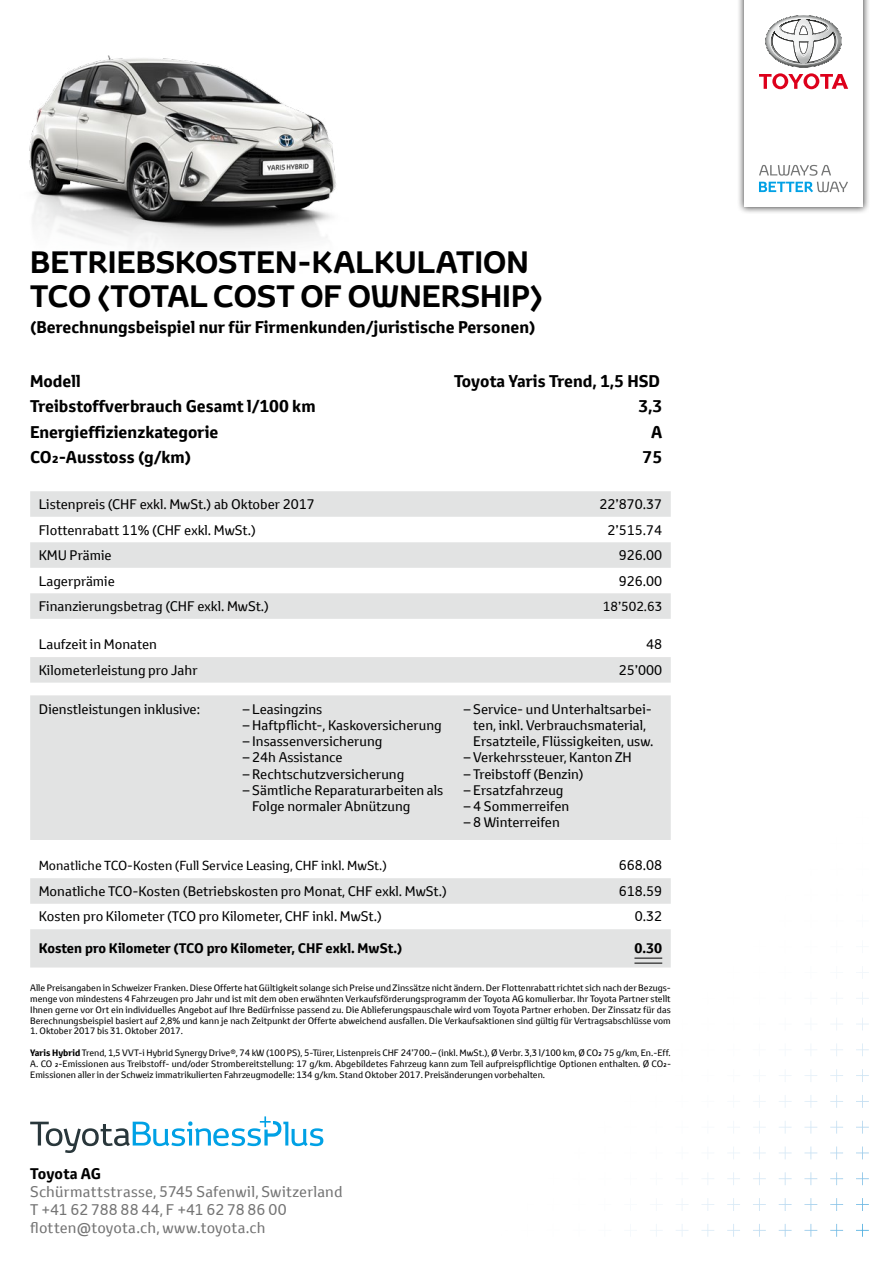
<style>
.page{position:relative;width:893px;height:1263px;background:#fff}
.page>*{position:absolute;margin:0;border:0;box-sizing:border-box;transform-origin:0 0}
.t1{font:700 30px/34.5px "Toyota Display";color:#000}
.t2{font:700 16.5px "Toyota Text";color:#000}
.t3{font:15px/18px "Toyota Text";letter-spacing:.01em;color:#747474}
.t4{font:700 15px "Toyota Text";letter-spacing:.005em;color:#000}
.t5{font:13.5px/16.2px "Toyota Text";color:#000}
.t6{font:700 13.5px "Toyota Text";color:#000}
.t7{font:12.75px "Toyota Text";color:#000}
.t8{font:9px/10.8px "Toyota Text";color:#000;text-align:justify}
.s1{font-weight:700}
</style>
<div class="page">
<div style="left:736px;top:0;width:134px;height:214px;background:#000;opacity:.75"></div>
<div style="left:744px;top:0;width:119px;height:207px;background:#fff"></div>
<svg style="left:759px;top:15px;width:89px;height:74px"></svg>
<svg style="left:759px;top:165px;width:89px;height:27px"></svg>
<svg style="left:30px;top:1116px;width:293px;height:37px"></svg>
<img style="left:29px;top:55px;width:307px;height:190px">
<svg style="left:30px;top:491px;width:641px;height:476px;fill:#e2e3e3"></svg>
<svg style="left:634px;top:958px;width:28px;height:6px"></svg>
<h1 class="t1" style="left:30px;top:244px;width:514px">BETRIEBSKOSTEN-KALKULATION<br>TCO (TOTAL COST OF OWNERSHIP)</h1>
<h2 class="t2" style="left:30px;top:316px;width:507px">(Berechnungsbeispiel nur für Firmenkunden/juristische Personen)</h2>
<h2 class="t2" style="left:30px;top:370px;width:52px">Modell</h2>
<h2 class="t2" style="left:454px;top:370px;width:208px">Toyota Yaris Trend, 1,5 HSD</h2>
<h2 class="t2" style="left:30px;top:395px;width:287px">Treibstoffverbrauch Gesamt l/100 km</h2>
<h2 class="t2" style="left:638px;top:395px;width:25px">3,3</h2>
<h2 class="t2" style="left:30px;top:421px;width:190px">Energieffizienzkategorie</h2>
<h2 class="t2" style="left:651px;top:421px;width:13px">A</h2>
<h2 class="t2" style="left:30px;top:446px;width:162px">CO₂-Ausstoss (g/km)</h2>
<h2 class="t2" style="left:643px;top:446px;width:21px">75</h2>
<h3 class="t5" style="left:39px;top:496px;width:278px">Listenpreis (CHF exkl. MwSt.) ab Oktober 2017</h3>
<h3 class="t5" style="left:599px;top:496px;width:64px">22’870.37</h3>
<h3 class="t5" style="left:39px;top:521px;width:219px">Flottenrabatt 11% (CHF exkl. MwSt.)</h3>
<h3 class="t5" style="left:607px;top:521px;width:56px">2’515.74</h3>
<h3 class="t5" style="left:39px;top:547px;width:74px">KMU Prämie</h3>
<h3 class="t5" style="left:619px;top:547px;width:45px">926.00</h3>
<h3 class="t5" style="left:39px;top:572px;width:78px">Lagerprämie</h3>
<h3 class="t5" style="left:619px;top:572px;width:45px">926.00</h3>
<h3 class="t5" style="left:39px;top:598px;width:232px">Finanzierungsbetrag (CHF exkl. MwSt.)</h3>
<h3 class="t7" style="left:603px;top:598px;width:61px">18’502.63</h3>
<h3 class="t5" style="left:39px;top:636px;width:120px">Laufzeit in Monaten</h3>
<h3 class="t5" style="left:646px;top:636px;width:18px">48</h3>
<h3 class="t5" style="left:39px;top:662px;width:160px">Kilometerleistung pro Jahr</h3>
<h3 class="t5" style="left:619px;top:662px;width:45px">25’000</h3>
<h3 class="t5" style="left:39px;top:701px;width:163px">Dienstleistungen inklusive:</h3>
<h3 class="t5" style="left:243px;top:701px;width:81px">– Leasingzins</h3>
<h3 class="t5" style="left:243px;top:717px;width:201px">– Haftpflicht-, Kaskoversicherung</h3>
<h3 class="t5" style="left:243px;top:733px;width:141px">– Insassenversicherung</h3>
<h3 class="t5" style="left:243px;top:749px;width:101px">– 24h Assistance</h3>
<h3 class="t5" style="left:243px;top:765px;width:163px">– Rechtschutzversicherung</h3>
<h3 class="t5" style="left:252px;top:782px;width:193px;text-indent:-9px">– Sämtliche Reparaturarbeiten als<br>Folge normaler Abnützung</h3>
<h3 class="t5" style="left:473px;top:701px;width:182px;text-indent:-9px">– Service- und Unterhaltsarbei&shy;ten, inkl. Verbrauchsmaterial,<br>Ersatzteile, Flüssigkeiten, usw.</h3>
<h3 class="t5" style="left:464px;top:749px;width:169px">– Verkehrssteuer, Kanton ZH</h3>
<h3 class="t5" style="left:464px;top:765px;width:121px">– Treibstoff (Benzin)</h3>
<h3 class="t5" style="left:464px;top:782px;width:101px">– Ersatzfahrzeug</h3>
<h3 class="t5" style="left:464px;top:798px;width:107px">– 4 Sommerreifen</h3>
<h3 class="t5" style="left:464px;top:814px;width:97px">– 8 Winterreifen</h3>
<h3 class="t7" style="left:39px;top:857px;width:350px">Monatliche TCO-Kosten (Full Service Leasing, CHF inkl. MwSt.)</h3>
<h3 class="t5" style="left:619px;top:857px;width:45px">668.08</h3>
<h3 class="t5" style="left:39px;top:883px;width:410px">Monatliche TCO-Kosten (Betriebskosten pro Monat, CHF exkl. MwSt.)</h3>
<h3 class="t5" style="left:619px;top:883px;width:45px">618.59</h3>
<h3 class="t5" style="left:39px;top:908px;width:345px">Kosten pro Kilometer (TCO pro Kilometer, CHF inkl. MwSt.)</h3>
<h3 class="t5" style="left:635px;top:908px;width:29px">0.32</h3>
<h3 class="t6" style="left:39px;top:939px;width:365px">Kosten pro Kilometer (TCO pro Kilometer, CHF exkl. MwSt.)</h3>
<h3 class="t6" style="left:634px;top:939px;width:29px">0.30</h3>
<p class="t8" style="left:30px;top:982px;width:642px">Alle Preisangaben in Schweizer Franken. Diese Offerte hat Gültigkeit solange sich Preise und Zinssätze nicht ändern. Der Flottenrabatt richtet sich nach der Bezugs&shy;menge von mindestens 4 Fahrzeugen pro Jahr und ist mit dem oben erwähnten Verkaufsförderungsprogramm der Toyota AG komulierbar. Ihr Toyota Partner stellt Ihnen gerne vor Ort ein individuelles Angebot auf Ihre Bedürfnisse passend zu. Die Ablieferungspauschale wird vom Toyota Partner erhoben. Der Zinssatz für das Berechnungsbeispiel basiert auf 2,8% und kann je nach Zeitpunkt der Offerte abweichend ausfallen. Die Verkaufsaktionen sind gültig für Vertragsabschlüsse vom</p>
<p class="t8" style="left:30px;top:1025px;width:154px">1. Oktober 2017 bis 31. Oktober 2017.</p>
<p class="t8" style="left:30px;top:1047px;width:642px"><span class="s1">Yaris Hybrid</span> Trend, 1,5 VVT-i Hybrid Synergy Drive®, 74 kW (100 PS), 5-Türer, Listenpreis CHF 24’700.– (inkl. MwSt.), Ø Verbr. 3,3 l/100 km, Ø CO₂ 75 g/km, En.-Eff.<br>A. CO ₂-Emissionen aus Treibstoff- und/oder Strombereitstellung: 17 g/km. Abgebildetes Fahrzeug kann zum Teil aufpreispflichtige Optionen enthalten. Ø CO₂- Emissionen aller in der Schweiz immatrikulierten Fahrzeugmodelle: 134 g/km. Stand Oktober 2017. Preisänderungen vorbehalten.</p>
<h3 class="t4" style="left:30px;top:1163px;width:72px">Toyota AG</h3>
<h3 class="t3" style="left:30px;top:1182px;width:314px">Schürmattstrasse, 5745 Safenwil, Switzerland<br>T +41 62 788 88 44, F +41 62 78 86 00 flotten@toyota.ch, www.toyota.ch</h3>
</div>
